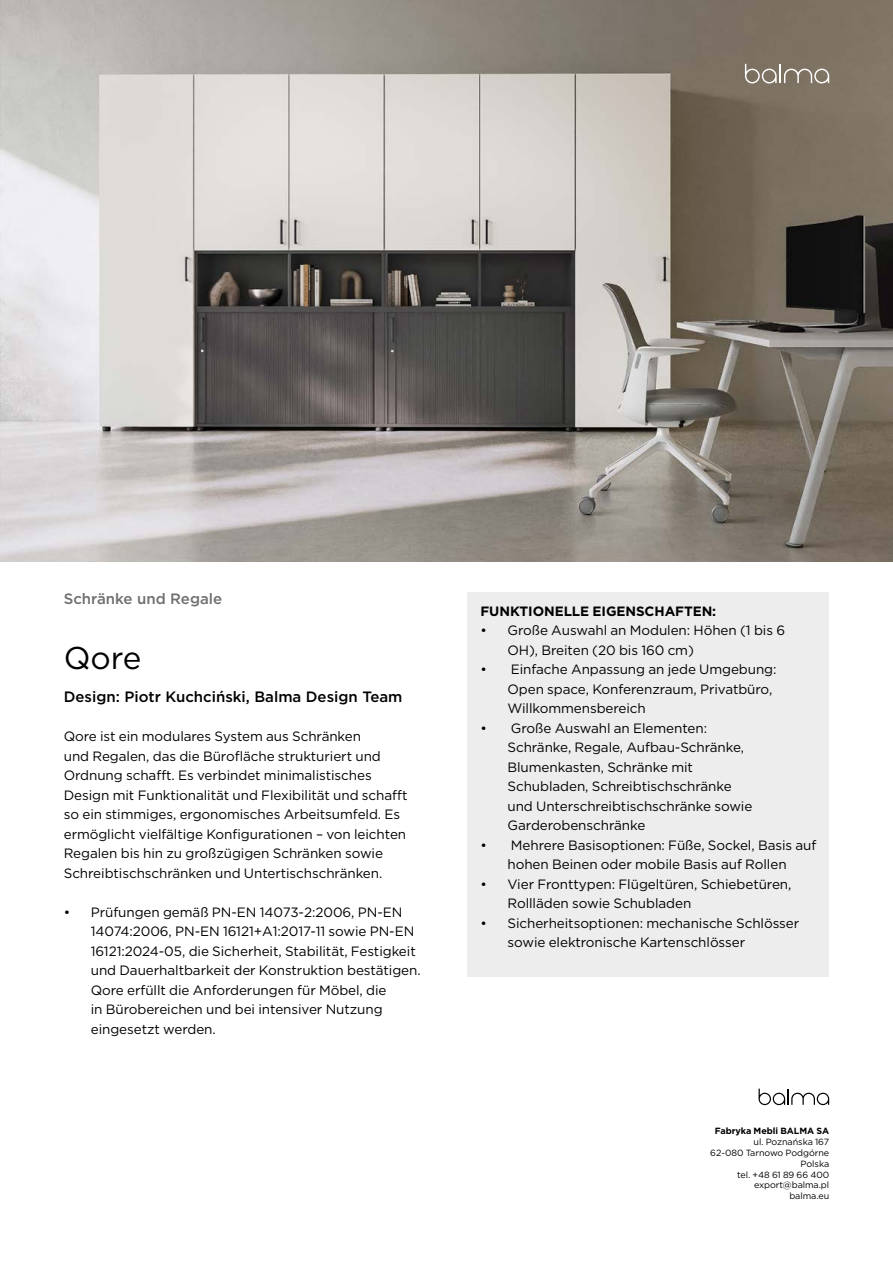
<style>
.page{position:relative;width:893px;height:1263px;background:#fff}
.page>*{position:absolute;margin:0;border:0;box-sizing:border-box;transform-origin:0 0}
.t1{font:31.5px "Gotham";color:#000}
.t2{font:500 15px "Gotham";color:#000}
.t3{font:500 15px "Gotham";color:#706f6f}
.t4{font:13.5px/19.5px "Gotham";letter-spacing:-.005em;color:#000}
.t5{font:700 13.5px "Gotham";letter-spacing:-.005em;color:#000}
.t6{font:9px/10.8px "Gotham";letter-spacing:-.005em;color:#000;text-align:right}
.t7{font:700 9px "Gotham";letter-spacing:-.005em;color:#000}
</style>
<div class="page">
<img style="left:0;top:0;width:893px;height:561px">
<div style="left:468px;top:592px;width:361px;height:385px;background:#ededed"></div>
<svg style="left:759px;top:1089px;width:70px;height:16px"></svg>
<svg style="left:745px;top:64px;width:84px;height:19px;background:#978e81"></svg>
<p class="t3" style="left:64px;top:589px;width:160px">Schränke und Regale</p>
<h1 class="t1" style="left:64px;top:638px;width:79px">Qore</h1>
<p class="t2" style="left:64px;top:686px;width:340px">Design: Piotr Kuchciński, Balma Design Team</p>
<p class="t4" style="left:64px;top:726px;width:345px">Qore ist ein modulares System aus Schränken<br>und Regalen, das die Bürofläche strukturiert und Ordnung schafft. Es verbindet minimalistisches Design mit Funktionalität und Flexibilität und schafft so ein stimmiges, ergonomisches Arbeitsumfeld. Es ermöglicht vielfältige Konfigurationen – von leichten Regalen bis hin zu großzügigen Schränken sowie Schreibtischschränken und Untertischschränken.</p>
<p class="t4" style="left:91px;top:902px;width:331px;text-indent:-27px">• Prüfungen gemäß PN-EN 14073-2:2006, PN-EN 14074:2006, PN-EN 16121+A1:2017-11 sowie PN-EN 16121:2024-05, die Sicherheit, Stabilität, Festigkeit und Dauerhaltbarkeit der Konstruktion bestätigen.<br>Qore erfüllt die Anforderungen für Möbel, die<br>in Bürobereichen und bei intensiver Nutzung eingesetzt werden.</p>
<p class="t5" style="left:480px;top:602px;width:237px">FUNKTIONELLE EIGENSCHAFTEN:</p>
<p class="t4" style="left:507px;top:620px;width:279px;text-indent:-27px">• Große Auswahl an Modulen: Höhen (1 bis 6<br>OH), Breiten (20 bis 160 cm)</p>
<p class="t4" style="left:507px;top:659px;width:271px;text-indent:-27px">• Einfache Anpassung an jede Umgebung:<br>Open space, Konferenzraum, Privatbüro,<br>Willkommensbereich</p>
<p class="t4" style="left:507px;top:718px;width:246px;text-indent:-27px">• Große Auswahl an Elementen:<br>Schränke, Regale, Aufbau-Schränke,<br>Blumenkasten, Schränke mit<br>Schubladen, Schreibtischschränke und Unterschreibtischschränke sowie<br>Garderobenschränke</p>
<p class="t4" style="left:480px;top:835px;width:337px;text-align:center">• Mehrere Basisoptionen: Füße, Sockel, Basis auf hohen Beinen oder mobile Basis auf Rollen</p>
<p class="t4" style="left:507px;top:874px;width:285px;text-indent:-27px">• Vier Fronttypen: Flügeltüren, Schiebetüren,<br>Rollläden sowie Schubladen</p>
<p class="t4" style="left:507px;top:913px;width:293px;text-indent:-27px">• Sicherheitsoptionen: mechanische Schlösser sowie elektronische Kartenschlösser</p>
<p class="t7" style="left:715px;top:1125px;width:116px">Fabryka Mebli BALMA SA</p>
<p class="t6" style="left:710px;top:1136px;width:120px">ul. Poznańska 167<br>62-080 Tarnowo Podgórne<br>Polska<br>tel. +48 61 89 66 400 export@balma.pl<br>balma.eu</p>
</div>
